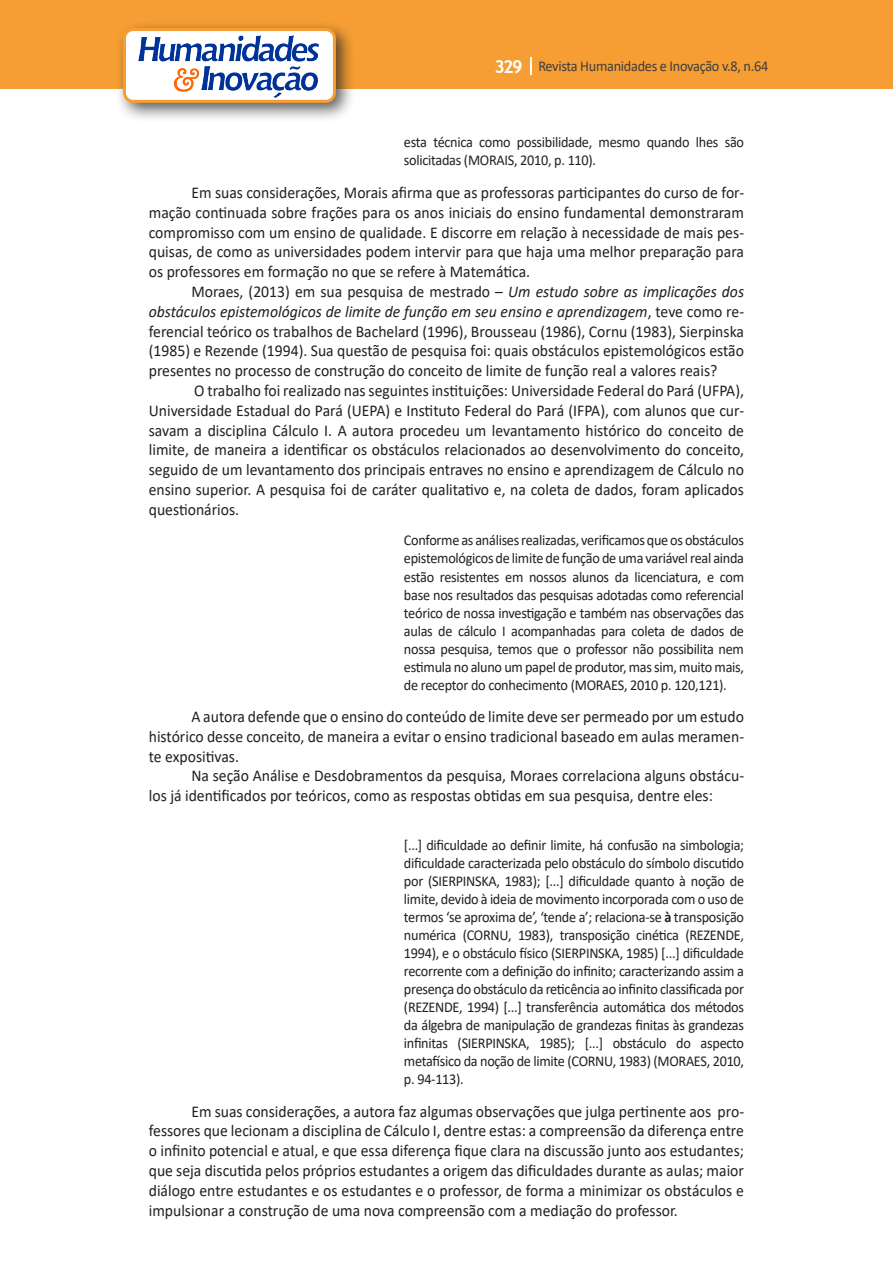
<style>
.page{position:relative;width:893px;height:1263px;background:#fff}
.page>*{position:absolute;margin:0;border:0;box-sizing:border-box;transform-origin:0 0}
.Texto{font:16.5px/19.8px "Calibri";color:#231f20;text-align:justify;scale:.95 1}
.citacao{font:15px/18px "Calibri";letter-spacing:-.02em;color:#231f20;text-align:justify;scale:.95 1}
.t1{font:15px "Calibri";letter-spacing:-.02em;color:#3e3e3f;scale:.95 1}
.s1{font-family:"Trebuchet MS";font-weight:700;font-size:18px;color:#fff}
.s2{font-style:italic}
.s3{font-weight:700}
</style>
<div class="page">
<div style="left:0;top:0;width:893px;height:88px;background:#f69e34"></div>
<svg style="left:530px;top:57px;width:2px;height:18px"></svg>
<div style="left:115px;top:20px;width:241px;height:103px;background:#231f20;opacity:.75"></div>
<div style="left:125px;top:30px;width:209px;height:71px;background:#fff;border-radius:9px"></div>
<img style="left:138px;top:35px;width:181px;height:62px">
<div style="left:123px;top:28px;width:213px;height:75px;border:3px solid #f69e34;border-radius:9px"></div>
<p class="t1" style="left:495px;top:56px;width:290px"><span class="s1">329</span> Revista Humanidades e Inovação v.8, n.64</p>
<p class="citacao" style="left:404px;top:133px;width:359px">esta técnica como possibilidade, mesmo quando lhes são solicitadas (MORAIS, 2010, p. 110).</p>
<p class="Texto" style="left:149px;top:182px;width:628px;text-indent:43px">Em suas considerações, Morais afirma que as professoras participantes do curso de for&shy;mação continuada sobre frações para os anos iniciais do ensino fundamental demonstraram compromisso com um ensino de qualidade. E discorre em relação à necessidade de mais pes&shy;quisas, de como as universidades podem intervir para que haja uma melhor preparação para os professores em formação no que se refere à Matemática.</p>
<p class="Texto" style="left:149px;top:281px;width:628px;text-indent:43px">Moraes, (2013) em sua pesquisa de mestrado – <span class="s2">Um estudo sobre as implicações dos obstáculos epistemológicos de limite de função em seu ensino e aprendizagem</span>, teve como re&shy;ferencial teórico os trabalhos de Bachelard (1996), Brousseau (1986), Cornu (1983), Sierpinska (1985) e Rezende (1994). Sua questão de pesquisa foi: quais obstáculos epistemológicos estão presentes no processo de construção do conceito de limite de função real a valores reais?</p>
<p class="Texto" style="left:149px;top:380px;width:628px;text-indent:45px">O trabalho foi realizado nas seguintes instituições: Universidade Federal do Pará (UFPA), Universidade Estadual do Pará (UEPA) e Instituto Federal do Pará (IFPA), com alunos que cur&shy;savam a disciplina Cálculo I. A autora procedeu um levantamento histórico do conceito de limite, de maneira a identificar os obstáculos relacionados ao desenvolvimento do conceito, seguido de um levantamento dos principais entraves no ensino e aprendizagem de Cálculo no ensino superior. A pesquisa foi de caráter qualitativo e, na coleta de dados, foram aplicados questionários.</p>
<p class="citacao" style="left:404px;top:531px;width:360px">Conforme as análises realizadas, verificamos que os obstáculos epistemológicos de limite de função de uma variável real ainda estão resistentes em nossos alunos da licenciatura, e com base nos resultados das pesquisas adotadas como referencial teórico de nossa investigação e também nas observações das aulas de cálculo I acompanhadas para coleta de dados de nossa pesquisa, temos que o professor não possibilita nem estimula no aluno um papel de produtor, mas sim, muito mais, de receptor do conhecimento (MORAES, 2010 p. 120,121).</p>
<p class="Texto" style="left:149px;top:706px;width:628px;text-indent:43px">A autora defende que o ensino do conteúdo de limite deve ser permeado por um estudo histórico desse conceito, de maneira a evitar o ensino tradicional baseado em aulas meramen&shy;te expositivas.</p>
<p class="Texto" style="left:149px;top:766px;width:628px;text-indent:43px">Na seção Análise e Desdobramentos da pesquisa, Moraes correlaciona alguns obstácu&shy;los já identificados por teóricos, como as respostas obtidas em sua pesquisa, dentre eles:</p>
<p class="citacao" style="left:404px;top:836px;width:360px">[...] dificuldade ao definir limite, há confusão na simbologia; dificuldade caracterizada pelo obstáculo do símbolo discutido por (SIERPINSKA, 1983); [...] dificuldade quanto à noção de limite, devido à ideia de movimento incorporada com o uso de termos ‘se aproxima de’, ‘tende a’; relaciona-se <span class="s3">à</span> transposição numérica (CORNU, 1983), transposição cinética (REZENDE, 1994), e o obstáculo físico (SIERPINSKA, 1985) [...] dificuldade recorrente com a definição do infinito; caracterizando assim a presença do obstáculo da reticência ao infinito classificada por (REZENDE, 1994) [...] transferência automática dos métodos da álgebra de manipulação de grandezas finitas às grandezas infinitas (SIERPINSKA, 1985); [...] obstáculo do aspecto metafísico da noção de limite (CORNU, 1983) (MORAES, 2010, p. 94-113).</p>
<p class="Texto" style="left:149px;top:1101px;width:628px;text-indent:43px">Em suas considerações, a autora faz algumas observações que julga pertinente aos pro&shy;fessores que lecionam a disciplina de Cálculo I, dentre estas: a compreensão da diferença entre o infinito potencial e atual, e que essa diferença fique clara na discussão junto aos estudantes; que seja discutida pelos próprios estudantes a origem das dificuldades durante as aulas; maior diálogo entre estudantes e os estudantes e o professor, de forma a minimizar os obstáculos e impulsionar a construção de uma nova compreensão com a mediação do professor.</p>
</div>
